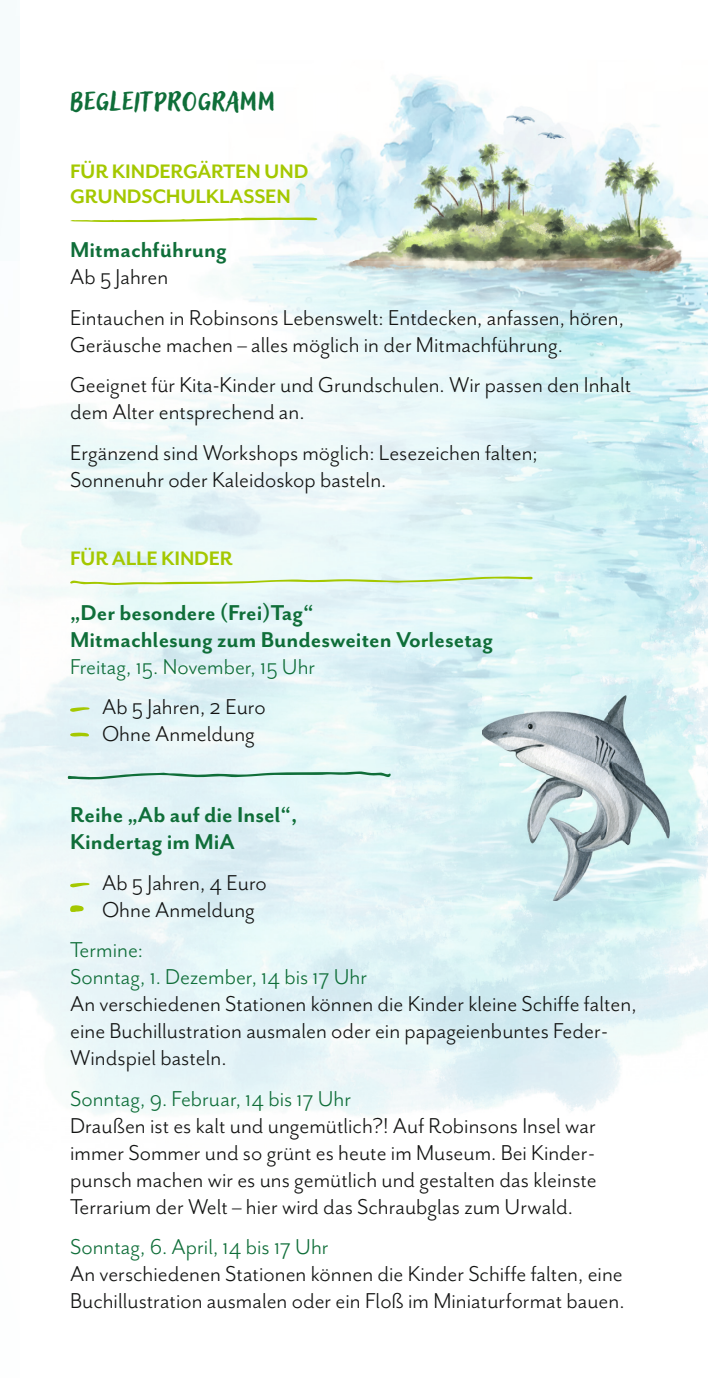
<style>
.page{position:relative;width:708px;height:1378px;background:#fff}
.page>*{position:absolute;margin:0;border:0;box-sizing:border-box;transform-origin:0 0}
.t1{font:36.45px "Adlery Pro Blockletter";letter-spacing:.02em;color:#0f6e39}
.t2{font:24.75px/27px "Mr Eaves San OT";color:#131413}
.t3{font:24.75px/27px "Mr Eaves San OT";color:#0f6e39}
.t4{font:700 24.75px/27px "Mr Eaves San OT";color:#0f6e39}
.t5{font:700 22.5px/24.8px "Mr Eaves San OT";letter-spacing:-.01em;color:#a4c800}
</style>
<div class="page">
<img style="left:240px;top:76px;width:468px;height:185px">
<div style="left:0;top:0;width:19px;height:16px;background:#f6fbfc"></div>
<svg style="left:70px;top:217px;width:249px;height:5px"></svg>
<img style="left:19px;top:261px;width:689px;height:485px">
<img style="left:639px;top:746px;width:69px;height:309px">
<svg style="left:70px;top:707px;width:20px;height:5px"></svg>
<svg style="left:70px;top:732px;width:19px;height:5px"></svg>
<svg style="left:70px;top:882px;width:20px;height:5px"></svg>
<svg style="left:69px;top:904px;width:15px;height:10px"></svg>
<img style="left:483px;top:695px;width:187px;height:206px">
<svg style="left:69px;top:576px;width:464px;height:9px"></svg>
<svg style="left:68px;top:771px;width:324px;height:9px;background:#aad0c4"></svg>
<h1 class="t1" style="left:70px;top:79px;width:207px">Begleitprogramm</h1>
<p class="t5" style="left:70px;top:159px;width:240px">FÜR KINDERGÄRTEN UND<br>GRUNDSCHULKLASSEN</p>
<p class="t4" style="left:70px;top:236px;width:158px">Mitmachführung</p>
<p class="t2" style="left:70px;top:257px;width:555px;line-height:40.5px">Ab 5 Jahren<br>Eintauchen in Robinsons Lebenswelt: Entdecken, anfassen, hören,</p>
<p class="t2" style="left:70px;top:324px;width:563px;line-height:40.5px">Geräusche machen – alles möglich in der Mitmachführung.<br>Geeignet für Kita-Kinder und Grundschulen. Wir passen den Inhalt</p>
<p class="t2" style="left:70px;top:392px;width:469px;line-height:40.5px">dem Alter entsprechend an.<br>Ergänzend sind Workshops möglich: Lesezeichen falten;</p>
<p class="t2" style="left:70px;top:466px;width:318px">Sonnenuhr oder Kaleidoskop basteln.</p>
<p class="t5" style="left:70px;top:546px;width:164px">FÜR ALLE KINDER</p>
<p class="t4" style="left:70px;top:598px;width:425px">„Der besondere (Frei)Tag“<br>Mitmachlesung zum Bundesweiten Vorlesetag</p>
<p class="t3" style="left:70px;top:653px;width:247px">Freitag, 15. November, 15 Uhr</p>
<p class="t2" style="left:102px;top:693px;width:165px">Ab 5 Jahren, 2 Euro<br>Ohne Anmeldung</p>
<p class="t4" style="left:70px;top:801px;width:229px">Reihe „Ab auf die Insel“,<br>Kindertag im MiA</p>
<p class="t2" style="left:102px;top:869px;width:166px">Ab 5 Jahren, 4 Euro<br>Ohne Anmeldung</p>
<p class="t3" style="left:70px;top:936px;width:299px">Termine:<br>Sonntag, 1. Dezember, 14 bis 17 Uhr</p>
<p class="t2" style="left:70px;top:990px;width:568px">An verschiedenen Stationen können die Kinder kleine Schiffe falten, eine Buchillustration ausmalen oder ein papageienbuntes Feder-<br>Windspiel basteln.</p>
<p class="t3" style="left:70px;top:1085px;width:283px">Sonntag, 9. Februar, 14 bis 17 Uhr</p>
<p class="t2" style="left:70px;top:1112px;width:528px;text-align:justify">Draußen ist es kalt und ungemütlich?! Auf Robinsons Insel war immer Sommer und so grünt es heute im Museum. Bei Kinder&shy;punsch machen wir es uns gemütlich und gestalten das kleinste Terrarium der Welt – hier wird das Schraubglas zum Urwald.</p>
<p class="t3" style="left:70px;top:1233px;width:260px">Sonntag, 6. April, 14 bis 17 Uhr</p>
<p class="t2" style="left:70px;top:1260px;width:556px">An verschiedenen Stationen können die Kinder Schiffe falten, eine<br>Buchillustration ausmalen oder ein Floß im Miniaturformat bauen.</p>
</div>
